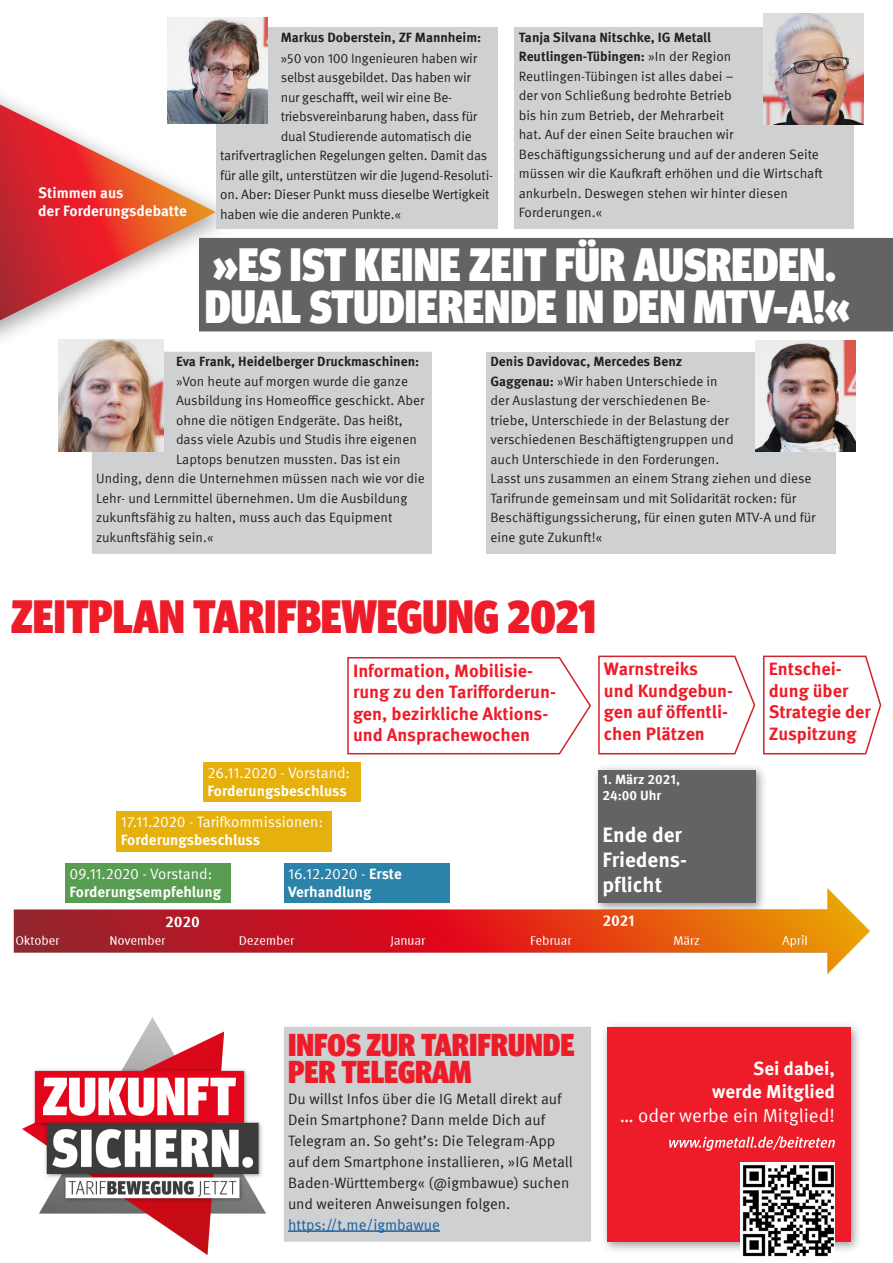
<style>
.page{position:relative;width:893px;height:1263px;background:#fff}
.page>*{position:absolute;margin:0;border:0;box-sizing:border-box;transform-origin:0 0}
.t1{font:900 condensed 46.5px/42px "Meta Head IGM";color:#fff}
.t2{font:900 condensed 46.5px "Meta Head IGM";color:#ee1c28}
.t3{font:900 condensed 31.5px/27px "Meta Head IGM";color:#ee1c28}
.t4{font:700 21px "Meta IGM";color:#fff}
.t5{font:700 18.75px "Meta IGM";color:#fff}
.t6{font:18.75px "Meta IGM";color:#fff}
.t7{font:700 18px/21.6px "Meta IGM";color:#ee1c28}
.t8{font:15px/21px "Meta IGM";color:#231f20}
.t9{font:15px/18px "Meta IGM";color:#fff}
.t10{font:700 15px/18px "Meta IGM";color:#fff}
.t11{font:15px "Meta IGM";color:#175d9e}
.t12{font:13.5px/19.5px "Meta IGM";color:#231f20}
.t13{font:700 13.5px/21px "Meta IGM";color:#231f20}
.t14{font:13.5px "Meta IGM";letter-spacing:-.02em;color:#231f20}
.t15{font:700 13.5px "Meta IGM";color:#fff}
.s1{font-weight:400}
.s2{font-weight:700}
</style>
<div class="page">
<div style="left:514px;top:27px;width:340px;height:202px;background:#cfd0d2"></div>
<img style="left:763px;top:13px;width:101px;height:111px">
<div style="left:486px;top:352px;width:350px;height:202px;background:#cfd0d2"></div>
<img style="left:755px;top:340px;width:100px;height:111px">
<div style="left:92px;top:352px;width:340px;height:202px;background:#cfd0d2"></div>
<div style="left:284px;top:1027px;width:307px;height:215px;background:#cfd0d2"></div>
<hr style="left:288px;top:1230px;width:152px;height:2px;background:#175d9e">
<img style="left:58px;top:354px;width:105px;height:97px">
<img style="left:23px;top:1017px;width:242px;height:237px">
<div style="left:0;top:83px;width:238px;height:271px;background:#231f20;opacity:.4"></div>
<svg style="left:0;top:105px;width:216px;height:215px"></svg>
<div style="left:216px;top:27px;width:281px;height:202px;background:#cfd0d2"></div>
<img style="left:168px;top:17px;width:100px;height:107px">
<div style="left:601px;top:1021px;width:261px;height:233px;background:#231f20;opacity:.45"></div>
<div style="left:607px;top:1027px;width:243px;height:215px;background:#ee1c28"></div>
<div style="left:592px;top:763px;width:176px;height:152px;background:#231f20;opacity:.45"></div>
<div style="left:598px;top:770px;width:157px;height:132px;background:#636366"></div>
<svg style="left:669px;top:1136px;width:166px;height:15px"></svg>
<img style="left:740px;top:1162px;width:95px;height:95px">
<img style="left:14px;top:888px;width:855px;height:87px">
<div style="left:65px;top:863px;width:166px;height:39px;background:#599d52"></div>
<div style="left:284px;top:863px;width:166px;height:39px;background:#2c83aa"></div>
<div style="left:117px;top:811px;width:215px;height:41px;background:#e6b00d"></div>
<div style="left:203px;top:762px;width:157px;height:39px;background:#e6b00d"></div>
<svg style="left:347px;top:655px;width:409px;height:100px"></svg>
<svg style="left:763px;top:655px;width:119px;height:100px"></svg>
<div style="left:200px;top:239px;width:692px;height:92px;background:#636366"></div>
<div style="left:199px;top:238px;width:694px;height:93px;border:2px solid #636366"></div>
<p class="t10" style="left:38px;top:183px;width:87px">Stimmen aus</p>
<p class="t10" style="left:38px;top:201px;width:150px">der Forderungsdebatte</p>
<p class="t13" style="left:281px;top:26px;width:202px">Markus Doberstein, ZF Mannheim: <span class="s1">»50 von 100 Ingenieuren haben wir</span></p>
<p class="t12" style="left:281px;top:67px;width:192px">selbst ausgebildet. Das haben wir</p>
<p class="t12" style="left:281px;top:86px;width:173px">nur geschafft, weil wir eine Be-</p>
<p class="t14" style="left:281px;top:106px;width:198px">triebsvereinbarung haben, dass für</p>
<p class="t12" style="left:281px;top:125px;width:193px">dual Studierende automatisch die</p>
<p class="t12" style="left:220px;top:145px;width:269px">tarifvertraglichen Regelungen gelten. Damit das</p>
<p class="t12" style="left:220px;top:164px;width:274px">für alle gilt, unterstützen wir die Jugend-Resoluti-</p>
<p class="t12" style="left:220px;top:184px;width:271px">on. Aber: Dieser Punkt muss dieselbe Wertigkeit</p>
<p class="t12" style="left:220px;top:203px;width:182px">haben wie die anderen Punkte.«</p>
<p class="t12" style="left:519px;top:26px;width:305px"><span class="s2">Tanja Silvana Nitschke, IG Metall Reutlingen-Tübingen:</span> »In der Region Reutlingen-Tübingen ist alles dabei –<br>der von Schließung bedrohte Betrieb<br>bis hin zum Betrieb, der Mehrarbeit<br>hat. Auf der einen Seite brauchen wir Beschäftigungssicherung und auf der anderen Seite müssen wir die Kaufkraft erhöhen und die Wirtschaft ankurbeln. Deswegen stehen wir hinter diesen Forderungen.«</p>
<p class="t1" style="left:205px;top:240px;width:647px">»ES IST KEINE ZEIT FÜR AUSREDEN.<br>DUAL STUDIERENDE IN DEN MTV-A!«</p>
<p class="t13" style="left:176px;top:350px;width:245px">Eva Frank, Heidelberger Druckmaschinen:</p>
<p class="t12" style="left:176px;top:370px;width:234px">»Von heute auf morgen wurde die ganze</p>
<p class="t12" style="left:176px;top:390px;width:250px">Ausbildung ins Homeoffice geschickt. Aber</p>
<p class="t12" style="left:176px;top:409px;width:228px">ohne die nötigen Endgeräte. Das heißt,</p>
<p class="t12" style="left:176px;top:429px;width:242px">dass viele Azubis und Studis ihre eigenen</p>
<p class="t12" style="left:176px;top:448px;width:226px">Laptops benutzen mussten. Das ist ein</p>
<p class="t12" style="left:96px;top:468px;width:330px">Unding, denn die Unternehmen müssen nach wie vor die</p>
<p class="t12" style="left:96px;top:487px;width:313px">Lehr- und Lernmittel übernehmen. Um die Ausbildung</p>
<p class="t12" style="left:96px;top:507px;width:298px">zukunftsfähig zu halten, muss auch das Equipment</p>
<p class="t12" style="left:96px;top:526px;width:119px">zukunftsfähig sein.«</p>
<p class="t12" style="left:490px;top:351px;width:327px"><span class="s2">Denis Davidovac, Mercedes Benz<br>Gaggenau:</span> »Wir haben Unterschiede in<br>der Auslastung der verschiedenen Be-<br>triebe, Unterschiede in der Belastung der verschiedenen Beschäftigtengruppen und<br>auch Unterschiede in den Forderungen.<br>Lasst uns zusammen an einem Strang ziehen und diese Tarifrunde gemeinsam und mit Solidarität rocken: für Beschäftigungssicherung, für einen guten MTV-A und für eine gute Zukunft!«</p>
<p class="t2" style="left:11px;top:580px;width:587px">ZEITPLAN TARIFBEWEGUNG 2021</p>
<p class="t7" style="left:353px;top:658px;width:204px">Information, Mobilisie&shy;rung zu den Tarifforderun&shy;gen, bezirkliche Aktions&shy;und Ansprachewochen</p>
<p class="t7" style="left:604px;top:657px;width:131px">Warnstreiks<br>und Kundgebun&shy;gen auf öffentli&shy;chen Plätzen</p>
<p class="t7" style="left:769px;top:657px;width:104px">Entschei&shy;dung über<br>Strategie der<br>Zuspitzung</p>
<p class="t9" style="left:207px;top:762px;width:144px">26.11.2020 - Vorstand:<br><span class="s2">Forderungsbeschluss</span></p>
<p class="t9" style="left:121px;top:812px;width:204px">17.11.2020 - Tarifkommissionen:<br><span class="s2">Forderungsbeschluss</span></p>
<p class="t9" style="left:69px;top:863px;width:153px">09.11.2020 - Vorstand:<br><span class="s2">Forderungsempfehlung</span></p>
<p class="t10" style="left:288px;top:863px;width:115px"><span class="s1">16.12.2020 -</span> Erste<br>Verhandlung</p>
<p class="t15" style="left:602px;top:769px;width:79px">1. März 2021,</p>
<p class="t15" style="left:602px;top:785px;width:60px">24:00 Uhr</p>
<p class="t4" style="left:602px;top:818px;width:81px">Ende der</p>
<p class="t4" style="left:602px;top:843px;width:86px">Friedens-</p>
<p class="t4" style="left:602px;top:868px;width:61px">pflicht</p>
<p class="t3" style="left:288px;top:1029px;width:288px">INFOS ZUR TARIFRUNDE<br>PER TELEGRAM</p>
<p class="t8" style="left:288px;top:1087px;width:286px">Du willst Infos über die IG Metall direkt auf Dein Smartphone? Dann melde Dich auf Telegram an. So geht’s: Die Telegram-App auf dem Smartphone installieren, »IG Metall Baden-Württemberg« (@igmbawue) suchen und weiteren Anweisungen folgen.</p>
<p class="t11" style="left:288px;top:1213px;width:153px">https://t.me/igmbawue</p>
<p class="t5" style="left:753px;top:1054px;width:83px">Sei dabei,</p>
<p class="t5" style="left:712px;top:1077px;width:124px">werde Mitglied</p>
<p class="t6" style="left:620px;top:1101px;width:217px">… oder werbe ein Mitglied!</p>
</div>
